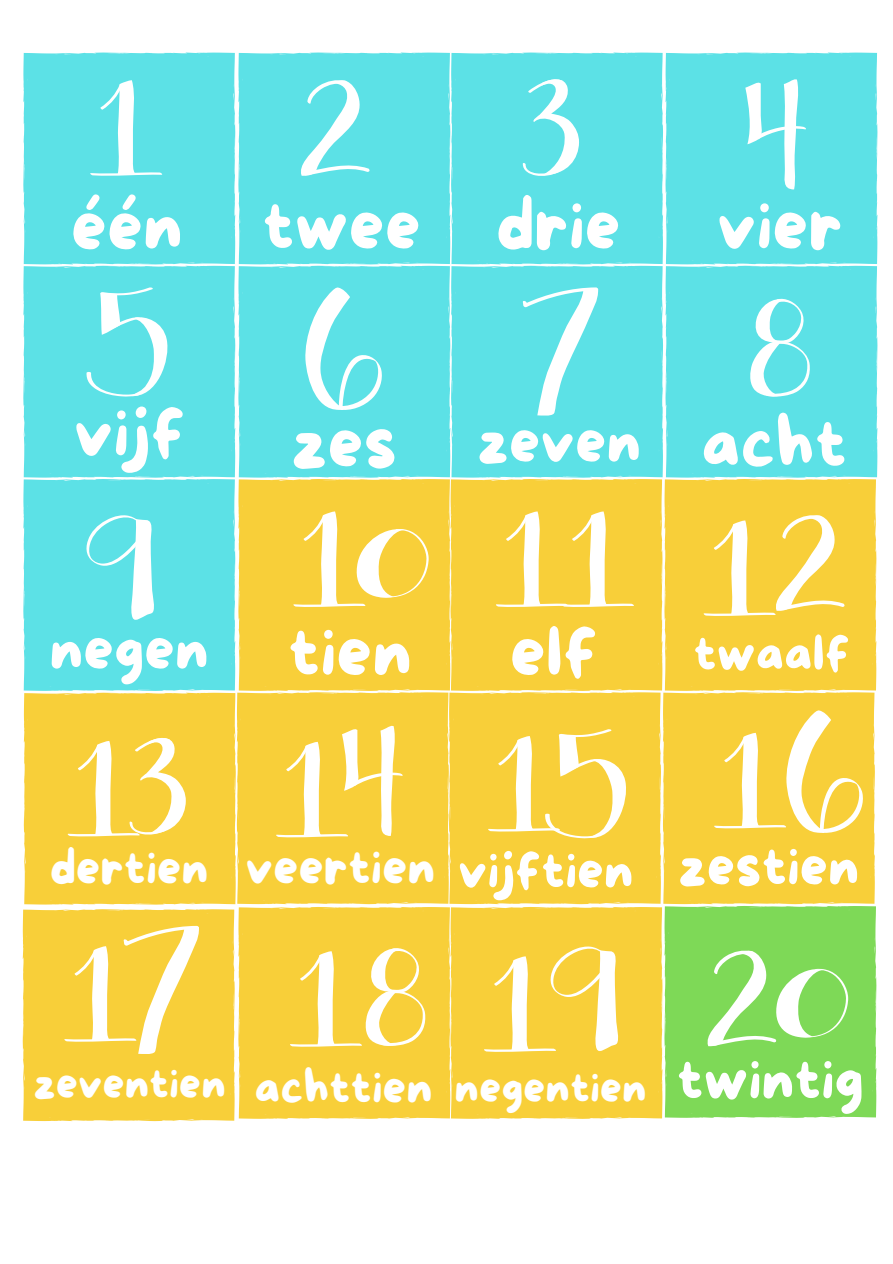
<style>
.page{position:relative;width:893px;height:1264px;background:#fff}
.page>*{position:absolute;margin:0;border:0;box-sizing:border-box;transform-origin:0 0}
.t1{font:70.5px "More Sugar";color:#fff}
.t2{font:61.5px "More Sugar";color:#fff}
.t3{font:60px "More Sugar";color:#fff}
.t4{font:58.5px "More Sugar";color:#fff}
.t5{font:55.5px "More Sugar";color:#fff}
.t6{font:52.5px "More Sugar";color:#fff}
.t7{font:51px "More Sugar";color:#fff}
.t8{font:49.5px "More Sugar";color:#fff}
.t9{font:48px "More Sugar";color:#fff}
.t10{font:46.5px "More Sugar";color:#fff}
.t11{font:43.5px "More Sugar";color:#fff}
</style>
<div class="page">
<div style="left:23px;top:52px;width:212px;height:213px;background:#5ce1e6"></div>
<div style="left:238px;top:52px;width:212px;height:213px;background:#5ce1e6"></div>
<div style="left:451px;top:52px;width:212px;height:213px;background:#5ce1e6"></div>
<div style="left:665px;top:52px;width:212px;height:213px;background:#5ce1e6"></div>
<div style="left:23px;top:265px;width:212px;height:213px;background:#5ce1e6"></div>
<div style="left:238px;top:265px;width:212px;height:213px;background:#5ce1e6"></div>
<div style="left:451px;top:265px;width:212px;height:213px;background:#5ce1e6"></div>
<div style="left:665px;top:265px;width:212px;height:213px;background:#5ce1e6"></div>
<div style="left:23px;top:479px;width:212px;height:212px;background:#5ce1e6"></div>
<svg style="left:90px;top:80px;width:72px;height:96px"></svg>
<svg style="left:301px;top:80px;width:68px;height:96px"></svg>
<svg style="left:522px;top:79px;width:57px;height:97px"></svg>
<svg style="left:745px;top:79px;width:61px;height:110px"></svg>
<svg style="left:86px;top:287px;width:81px;height:109px"></svg>
<svg style="left:305px;top:287px;width:77px;height:123px"></svg>
<svg style="left:522px;top:287px;width:76px;height:128px"></svg>
<svg style="left:750px;top:299px;width:59px;height:97px"></svg>
<svg style="left:86px;top:515px;width:68px;height:105px"></svg>
<div style="left:238px;top:479px;width:212px;height:212px;background:#f8cf39"></div>
<div style="left:450px;top:479px;width:212px;height:212px;background:#f8cf39"></div>
<div style="left:664px;top:479px;width:212px;height:212px;background:#f8cf39"></div>
<svg style="left:293px;top:511px;width:135px;height:96px"></svg>
<svg style="left:496px;top:511px;width:138px;height:96px"></svg>
<svg style="left:703px;top:515px;width:141px;height:101px"></svg>
<div style="left:24px;top:692px;width:212px;height:213px;background:#f8cf39"></div>
<svg style="left:68px;top:738px;width:118px;height:98px"></svg>
<div style="left:236px;top:692px;width:212px;height:212px;background:#f8cf39"></div>
<div style="left:448px;top:692px;width:213px;height:212px;background:#f8cf39"></div>
<div style="left:663px;top:692px;width:212px;height:212px;background:#f8cf39"></div>
<svg style="left:276px;top:725px;width:126px;height:112px"></svg>
<svg style="left:488px;top:729px;width:138px;height:109px"></svg>
<svg style="left:714px;top:710px;width:148px;height:123px"></svg>
<div style="left:22px;top:909px;width:213px;height:212px;background:#f8cf39"></div>
<svg style="left:64px;top:925px;width:135px;height:129px"></svg>
<div style="left:238px;top:907px;width:212px;height:212px;background:#f8cf39"></div>
<div style="left:450px;top:907px;width:212px;height:212px;background:#f8cf39"></div>
<svg style="left:290px;top:948px;width:135px;height:98px"></svg>
<svg style="left:484px;top:946px;width:134px;height:105px"></svg>
<div style="left:664px;top:906px;width:212px;height:212px;background:#7ed957"></div>
<svg style="left:707px;top:950px;width:141px;height:96px"></svg>
<p class="t1" style="left:71px;top:187px;width:113px">één</p>
<p class="t1" style="left:74px;top:394px;width:113px">vijf</p>
<p class="t1" style="left:262px;top:187px;width:160px">twee</p>
<p class="t1" style="left:496px;top:187px;width:126px">drie</p>
<p class="t1" style="left:716px;top:187px;width:127px">vier</p>
<p class="t1" style="left:291px;top:405px;width:107px">zes</p>
<p class="t2" style="left:477px;top:408px;width:165px">zeven</p>
<p class="t1" style="left:701px;top:405px;width:147px">acht</p>
<p class="t3" style="left:49px;top:616px;width:161px">negen</p>
<p class="t1" style="left:288px;top:614px;width:125px">tien</p>
<p class="t1" style="left:509px;top:614px;width:90px">elf</p>
<p class="t7" style="left:693px;top:625px;width:158px">twaalf</p>
<p class="t9" style="left:50px;top:841px;width:160px">dertien</p>
<p class="t8" style="left:245px;top:840px;width:191px">veertien</p>
<p class="t6" style="left:458px;top:842px;width:177px">vijftien</p>
<p class="t5" style="left:678px;top:836px;width:182px">zestien</p>
<p class="t11" style="left:33px;top:1060px;width:194px">zeventien</p>
<p class="t10" style="left:254px;top:1061px;width:179px">achttien</p>
<p class="t11" style="left:454px;top:1064px;width:193px">negentien</p>
<p class="t4" style="left:676px;top:1047px;width:188px">twintig</p>
</div>
